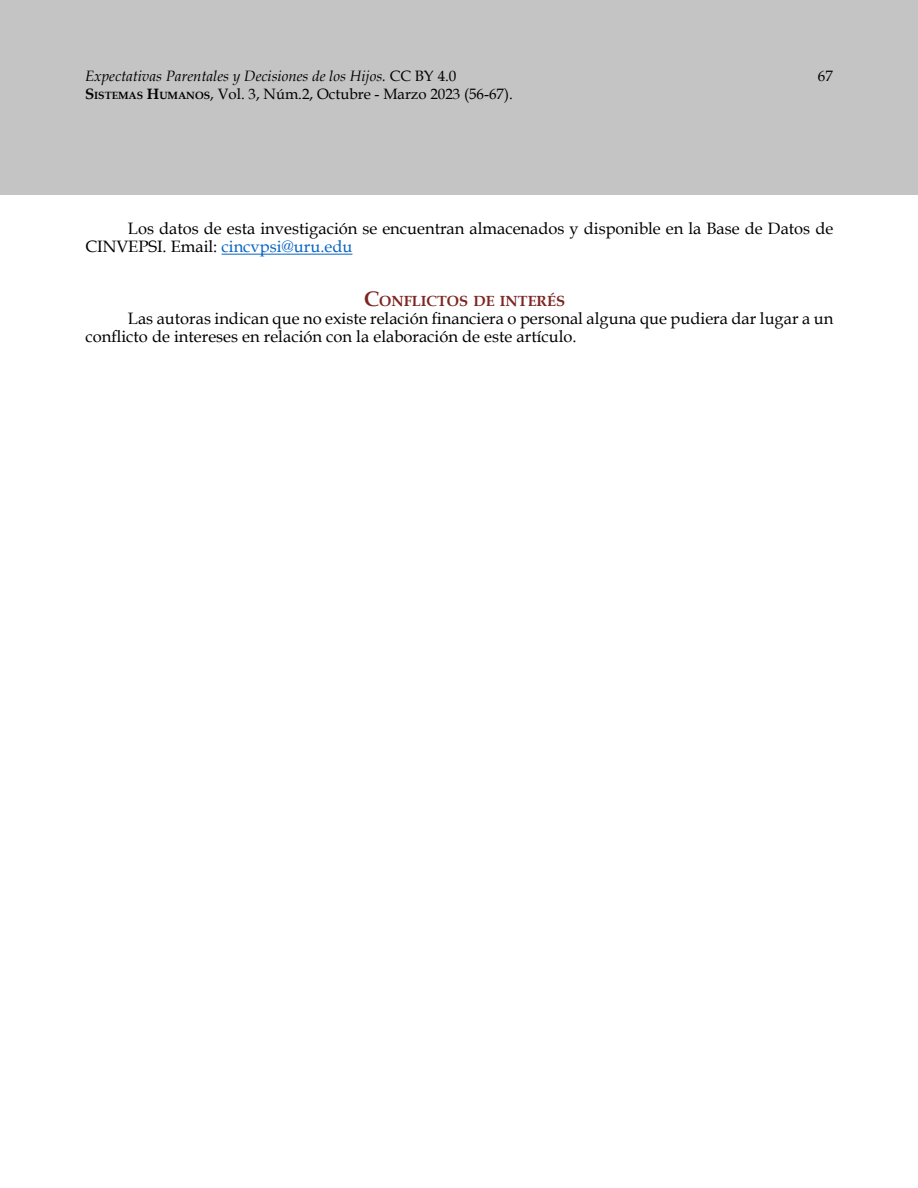
<style>
.page{position:relative;width:918px;height:1188px;background:#fff}
.page>*{position:absolute;margin:0;border:0;box-sizing:border-box;transform-origin:0 0}
.textogeneral{font:16.5px/18px "Book Antiqua";color:#000}
.t1{font:15px/18px "Book Antiqua";color:#000}
.t2{font:700 14.7px "Book Antiqua";color:#7c2521}
.s1{font-style:italic}
.s2{font-weight:700}
.s3{font-weight:700;font-size:10.5px}
.s4{color:#0563c1}
.s5{font-size:21px;color:#fff}
.s6{font-size:21px}
</style>
<div class="page">
<div style="left:1px;top:0;width:917px;height:195px;background:#c4c4c4"></div>
<hr style="left:222px;top:254px;width:130px;height:1px;background:#0563c1">
<p class="t1" style="left:85px;top:67px;width:429px"><span class="s1">Expectativas Parentales y Decisiones de los Hijos.</span> CC BY 4.0<br><span class="s2">S</span><span class="s3">ISTEMAS</span> <span class="s2">H</span><span class="s3">UMANOS</span>, Vol. 3, Núm.2, Octubre - Marzo 2023 (56-67).</p>
<p class="t1" style="left:818px;top:67px;width:16px">67</p>
<p class="textogeneral" style="left:85px;top:219px;width:749px;text-indent:43px">Los datos de esta investigación se encuentran almacenados y disponible en la Base de Datos de<br>CINVEPSI. Email: <span class="s4">cincvpsi@uru.edu</span></p>
<p class="t2" style="left:354px;top:291px;width:213px"><span class="s5">8</span><span class="s6">C</span>ONFLICTOS DE INTERÉS</p>
<p class="textogeneral" style="left:85px;top:309px;width:749px;text-indent:43px">Las autoras indican que no existe relación financiera o personal alguna que pudiera dar lugar a un conflicto de intereses en relación con la elaboración de este artículo.</p>
</div>
